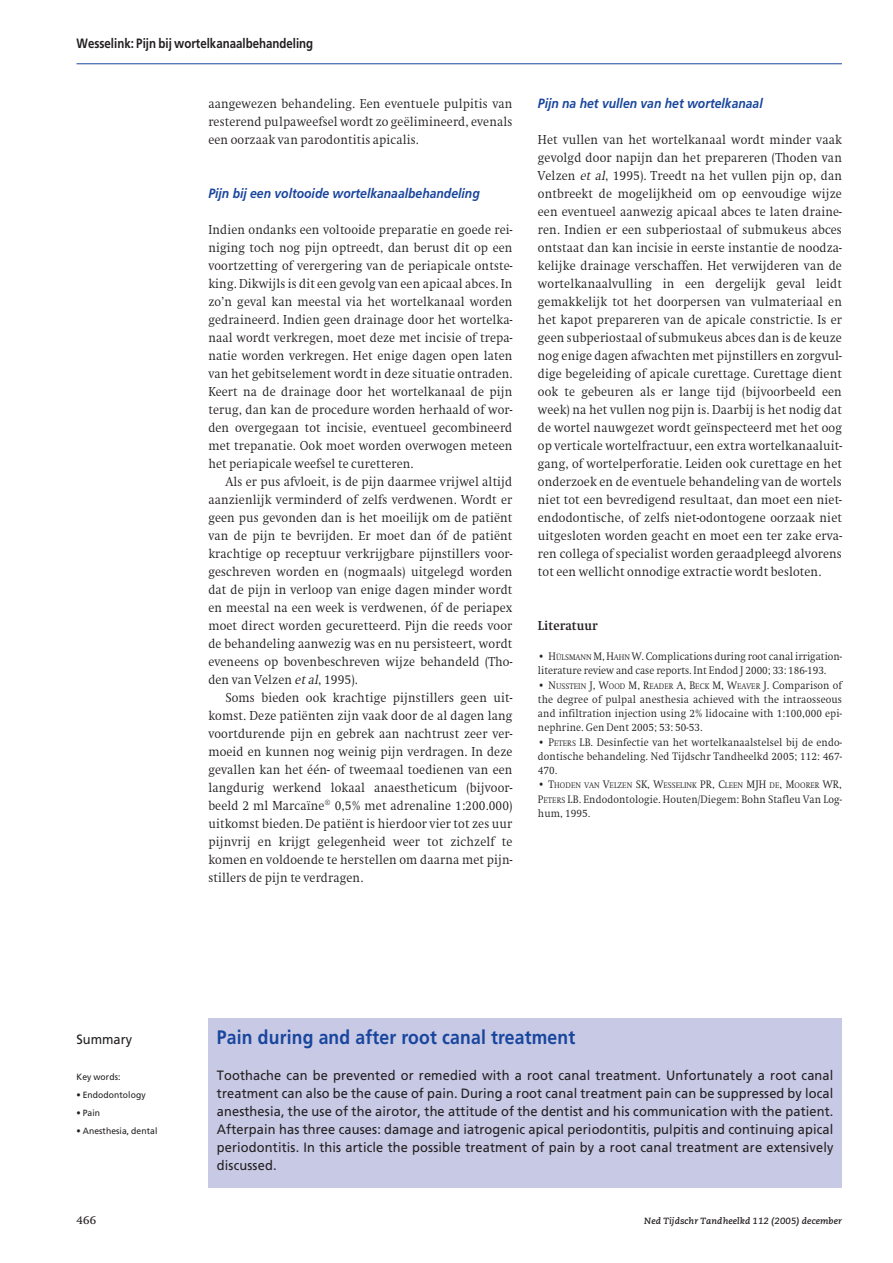
<style>
.page{position:relative;width:893px;height:1263px;background:#fff}
.page>*{position:absolute;margin:0;border:0;box-sizing:border-box;transform-origin:0 0}
.t1{font:700 19.5px "Frutiger";letter-spacing:.01em;color:#19469d;scale:.9 1}
.t2{font:300 13.5px/18px "Swift";letter-spacing:.01em;color:#231f20;text-align:justify;scale:.92 1}
.t3{font:13.5px/18px "Frutiger";letter-spacing:.01em;color:#231f20;text-align:justify;scale:.95 1}
.t4{font:italic 700 13.5px "Frutiger";color:#19469d;scale:.9 1}
.t5{font:700 13.5px "Frutiger";color:#231f20;scale:.85 1}
.t6{font:700 13.5px "Swift";letter-spacing:.01em;color:#231f20;scale:.92 1}
.t7{font:12px "Swift";color:#231f20}
.t8{font:300 11.25px/14.2px "Swift";letter-spacing:.01em;color:#231f20;scale:.92 1}
.t9{font:9px "Frutiger";letter-spacing:.01em;color:#231f20;scale:.95 1}
.t10{font:italic 700 9px "Caecilia";letter-spacing:.01em;color:#231f20}
.t11{font:300 8.4px "Swift";letter-spacing:.015em;color:#231f20;scale:.92 1}
.s1{font-style:italic}
.s2{font-size:8.4px}
.s3{font-size:11.25px}
</style>
<div class="page">
<hr style="left:77px;top:64px;width:765px;height:1px;background:#19469d">
<div style="left:208px;top:1018px;width:634px;height:170px;background:#c7c9e5"></div>
<p class="t5" style="left:77px;top:38px;width:280px">Wesselink: Pijn bij wortelkanaalbehandeling</p>
<p class="t2" style="left:208px;top:96px;width:332px">aangewezen behandeling. Een eventuele pulpitis van resterend pulpaweefsel wordt zo geëlimineerd, evenals een oorzaak van parodontitis apicalis.</p>
<p class="t4" style="left:208px;top:188px;width:303px">Pijn bij een voltooide wortelkanaalbehandeling</p>
<p class="t2" style="left:208px;top:222px;width:332px">Indien ondanks een voltooide preparatie en goede rei&shy;niging toch nog pijn optreedt, dan berust dit op een voortzetting of verergering van de periapicale ontste&shy;king. Dikwijls is dit een gevolg van een apicaal abces. In zo’n geval kan meestal via het wortelkanaal worden gedraineerd. Indien geen drainage door het wortelka&shy;naal wordt verkregen, moet deze met incisie of trepa&shy;natie worden verkregen. Het enige dagen open laten van het gebitselement wordt in deze situatie ontraden.<br>Keert na de drainage door het wortelkanaal de pijn terug, dan kan de procedure worden herhaald of wor&shy;den overgegaan tot incisie, eventueel gecombineerd met trepanatie. Ook moet worden overwogen meteen het periapicale weefsel te curetteren.</p>
<p class="t2" style="left:208px;top:474px;width:332px;text-indent:17px">Als er pus afvloeit, is de pijn daarmee vrijwel altijd aanzienlijk verminderd of zelfs verdwenen. Wordt er geen pus gevonden dan is het moeilijk om de patiënt van de pijn te bevrijden. Er moet dan óf de patiënt krachtige op receptuur verkrijgbare pijnstillers voor&shy;geschreven worden en (nogmaals) uitgelegd worden dat de pijn in verloop van enige dagen minder wordt en meestal na een week is verdwenen, óf de periapex moet direct worden gecuretteerd. Pijn die reeds voor de behandeling aanwezig was en nu persisteert, wordt eveneens op bovenbeschreven wijze behandeld (Tho&shy;den van Velzen <span class="s1">et al</span>, 1995).</p>
<p class="t2" style="left:208px;top:690px;width:332px;text-indent:17px">Soms bieden ook krachtige pijnstillers geen uit&shy;komst. Deze patiënten zijn vaak door de al dagen lang voortdurende pijn en gebrek aan nachtrust zeer ver&shy;moeid en kunnen nog weinig pijn verdragen. In deze gevallen kan het één- of tweemaal toedienen van een langdurig werkend lokaal anaestheticum (bijvoor&shy;beeld 2 ml Marcaïne® 0,5% met adrenaline 1:200.000) uitkomst bieden. De patiënt is hierdoor vier tot zes uur pijnvrij en krijgt gelegenheid weer tot zichzelf te komen en voldoende te herstellen om daarna met pijn&shy;stillers de pijn te verdragen.</p>
<p class="t4" style="left:538px;top:98px;width:251px">Pijn na het vullen van het wortelkanaal</p>
<p class="t2" style="left:538px;top:132px;width:332px">Het vullen van het wortelkanaal wordt minder vaak gevolgd door napijn dan het prepareren (Thoden van Velzen <span class="s1">et al</span>, 1995). Treedt na het vullen pijn op, dan ontbreekt de mogelijkheid om op eenvoudige wijze een eventueel aanwezig apicaal abces te laten draine&shy;ren. Indien er een subperiostaal of submukeus abces ontstaat dan kan incisie in eerste instantie de noodza&shy;kelijke drainage verschaffen. Het verwijderen van de wortelkanaalvulling in een dergelijk geval leidt gemakkelijk tot het doorpersen van vulmateriaal en het kapot prepareren van de apicale constrictie. Is er geen subperiostaal of submukeus abces dan is de keuze nog enige dagen afwachten met pijnstillers en zorgvul&shy;dige begeleiding of apicale curettage. Curettage dient ook te gebeuren als er lange tijd (bijvoorbeeld een week) na het vullen nog pijn is. Daarbij is het nodig dat de wortel nauwgezet wordt geïnspecteerd met het oog op verticale wortelfractuur, een extra wortelkanaaluit&shy;gang, of wortelperforatie. Leiden ook curettage en het onderzoek en de eventuele behandeling van de wortels niet tot een bevredigend resultaat, dan moet een niet&shy;endodontische, of zelfs niet-odontogene oorzaak niet uitgesloten worden geacht en moet een ter zake erva&shy;ren collega of specialist worden geraadpleegd alvorens tot een wellicht onnodige extractie wordt besloten.</p>
<p class="t6" style="left:538px;top:620px;width:66px">Literatuur</p>
<p class="t8" style="left:538px;top:650px;width:332px">• H<span class="s2">ÜLSMANN</span> M, H<span class="s2">AHN</span> W. Complications during root canal irrigation&shy;literature review and case reports. Int Endod J 2000; 33: 186-193.</p>
<p class="t8" style="left:538px;top:679px;width:332px;text-align:justify">• N<span class="s2">USSTEIN</span> J, W<span class="s2">OOD</span> M, R<span class="s2">EADER</span> A, B<span class="s2">ECK</span> M, W<span class="s2">EAVER</span> J. Comparison of the degree of pulpal anesthesia achieved with the intraosseous and infiltration injection using 2% lidocaine with 1:100,000 epi&shy;nephrine. Gen Dent 2005; 53: 50-53.</p>
<p class="t8" style="left:538px;top:736px;width:332px;text-align:justify">• P<span class="s2">ETERS</span> LB. Desinfectie van het wortelkanaalstelsel bij de endo&shy;dontische behandeling. Ned Tijdschr Tandheelkd 2005; 112: 467- 470.</p>
<p class="t11" style="left:538px;top:782px;width:332px"><span class="s3">• T</span>HODEN VAN <span class="s3">V</span>ELZEN <span class="s3">SK, W</span>ESSELINK <span class="s3">PR, C</span>LEEN <span class="s3">MJH</span> DE<span class="s3">, M</span>OORER <span class="s3">WR,</span></p>
<p class="t8" style="left:538px;top:793px;width:332px">P<span class="s2">ETERS</span> LB. Endodontologie. Houten/Diegem: Bohn Stafleu Van Log&shy;hum, 1995.</p>
<p class="t3" style="left:77px;top:1031px;width:60px">Summary</p>
<p class="t9" style="left:77px;top:1073px;width:48px">Key words:</p>
<p class="t9" style="left:77px;top:1091px;width:74px">• Endodontology</p>
<p class="t9" style="left:77px;top:1109px;width:26px">• Pain</p>
<p class="t9" style="left:77px;top:1127px;width:87px">• Anesthesia, dental</p>
<h1 class="t1" style="left:217px;top:1029px;width:400px">Pain during and after root canal treatment</h1>
<p class="t3" style="left:217px;top:1067px;width:651px">Toothache can be prevented or remedied with a root canal treatment. Unfortunately a root canal treatment can also be the cause of pain. During a root canal treatment pain can be suppressed by local anesthesia, the use of the airotor, the attitude of the dentist and his communication with the patient.<br>Afterpain has three causes: damage and iatrogenic apical periodontitis, pulpitis and continuing apical periodontitis. In this article the possible treatment of pain by a root canal treatment are extensively discussed.</p>
<p class="t7" style="left:77px;top:1215px;width:21px">466</p>
<p class="t10" style="left:644px;top:1217px;width:199px">Ned Tijdschr Tandheelkd 112 (2005) december</p>
</div>
